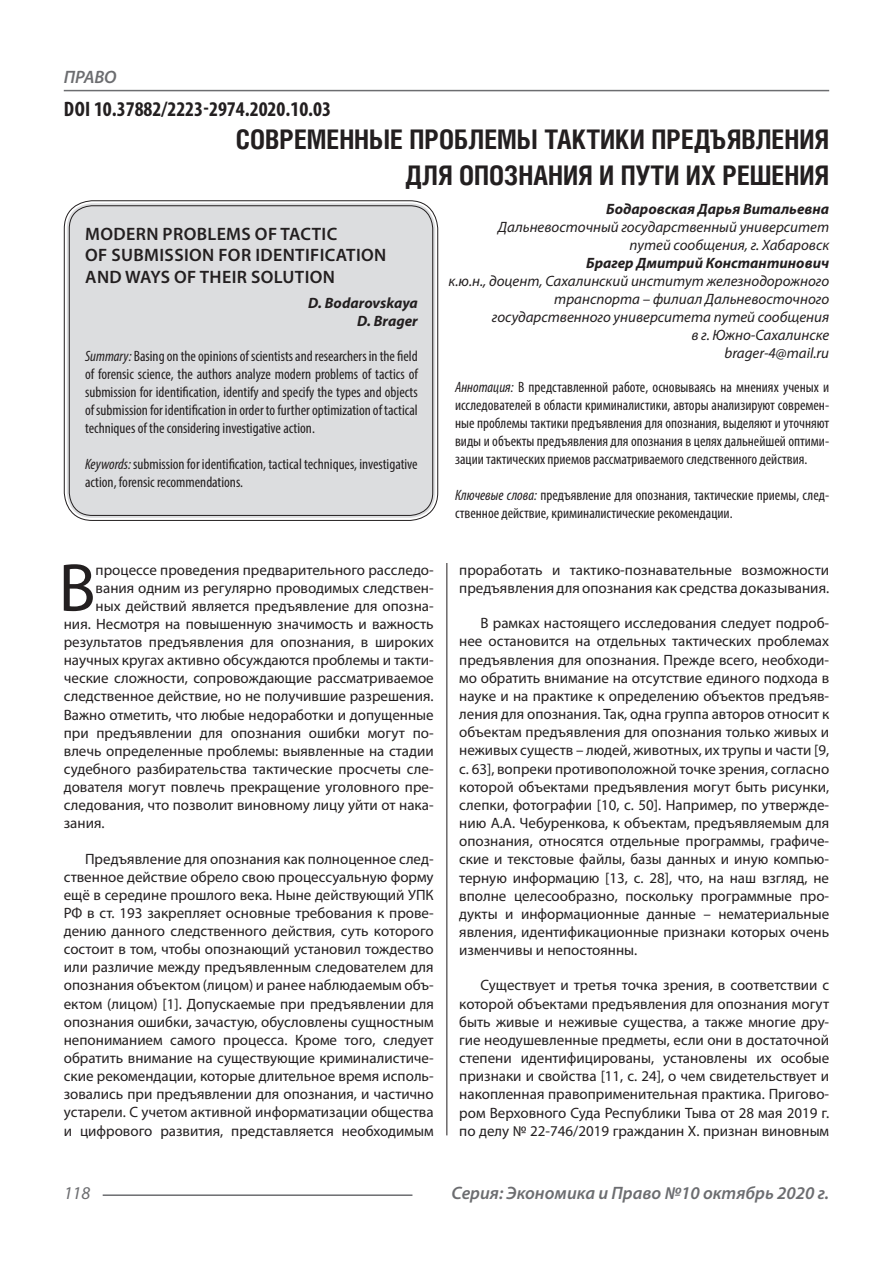
<style>
.page{position:relative;width:893px;height:1263px;background:#fff}
.page>*{position:absolute;margin:0;border:0;box-sizing:border-box;transform-origin:0 0}
.Статья_текст_первый{font:68.4px "Myriad Pro";color:#231f20}
.Статья_название{font:700 27px "Helios Cond C";color:#231f20}
.ДОИ{font:700 condensed 21px "Myriad Pro";color:#231f20}
.Статья_название_англ{font:600 18px "Myriad Pro";letter-spacing:.02em;color:#231f20}
.t1{font:italic 600 18px "Myriad Pro";color:#6c6d70}
.t2{font:italic 18px "Myriad Pro";color:#6c6d70}
.Статья_текст{font:15px/18.1px "Myriad Pro";color:#231f20;text-align:justify}
.Статья_текст_первый-2{font:15px "Myriad Pro";color:#231f20}
.Статья_аннотация_тек{font:condensed 15px/18px "Myriad Pro";color:#231f20;text-align:justify}
.Статья_аннотация_анг{font:condensed 15px/18px "Myriad Pro";color:#231f20;text-align:justify}
.Статья_автор_инфо{font:italic 15px/18px "Myriad Pro";color:#231f20;text-align:right}
.Статья_автор_фио_рус{font:italic 700 15px "Myriad Pro";color:#231f20}
.Статья_автор_англ{font:italic 700 15px "Myriad Pro";color:#231f20}
.s1{font-style:italic}
</style>
<div class="page">
<hr style="left:446px;top:128px;width:1px;height:1007px;background:#231f20">
<hr style="left:103px;top:1194px;width:309px;height:2px;background:#6c6d70">
<hr style="left:64px;top:90px;width:765px;height:1px;background:#6c6d70">
<div style="left:67px;top:203px;width:368px;height:315px;background:#dcdddf;border-radius:26px"></div>
<div style="left:64px;top:200px;width:374px;height:321px;border:1px solid #231f20;border-radius:28px"></div>
<div style="left:69px;top:205px;width:364px;height:311px;border:1px solid #231f20;border-radius:23px"></div>
<p class="t1" style="left:64px;top:66px;width:54px">ПРАВО</p>
<p class="ДОИ" style="left:64px;top:96px;width:269px">DOI 10.37882/2223-2974.2020.10.03</p>
<p class="Статья_название" style="left:236px;top:124px;width:595px">СОВРЕМЕННЫЕ ПРОБЛЕМЫ ТАКТИКИ ПРЕДЪЯВЛЕНИЯ</p>
<p class="Статья_название" style="left:405px;top:160px;width:425px">ДЛЯ ОПОЗНАНИЯ И ПУТИ ИХ РЕШЕНИЯ</p>
<p class="Статья_автор_фио_рус" style="left:606px;top:199px;width:225px">Бодаровская Дарья Витальевна</p>
<p class="Статья_автор_инфо" style="left:498px;top:217px;width:333px">Дальневосточный государственный университет путей сообщения, г. Хабаровск</p>
<p class="Статья_автор_фио_рус" style="left:586px;top:253px;width:245px">Брагер Дмитрий Константинович</p>
<p class="Статья_автор_инфо" style="left:449px;top:271px;width:382px">к.ю.н., доцент, Сахалинский институт железнодорожного транспорта – филиал Дальневосточного государственного университета путей сообщения</p>
<p class="Статья_автор_инфо" style="left:691px;top:325px;width:139px">в г. Южно-Сахалинске</p>
<p class="Статья_автор_инфо" style="left:724px;top:343px;width:106px">brager-4@mail.ru</p>
<p class="Статья_аннотация_тек" style="left:455px;top:378px;width:376px"><span class="s1">Аннотация:</span> В представленной работе, основываясь на мнениях ученых и исследователей в области криминалистики, авторы анализируют современ&shy;ные проблемы тактики предъявления для опознания, выделяют и уточняют виды и объекты предъявления для опознания в целях дальнейшей оптими&shy;зации тактических приемов рассматриваемого следственного действия.</p>
<p class="Статья_аннотация_тек" style="left:455px;top:486px;width:376px"><span class="s1">Ключевые слова:</span> предъявление для опознания, тактические приемы, след&shy;ственное действие, криминалистические рекомендации.</p>
<p class="Статья_название_англ" style="left:85px;top:222px;width:254px">MODERN PROBLEMS OF TACTIC</p>
<p class="Статья_название_англ" style="left:85px;top:244px;width:303px">OF SUBMISSION FOR IDENTIFICATION</p>
<p class="Статья_название_англ" style="left:85px;top:265px;width:251px">AND WAYS OF THEIR SOLUTION</p>
<p class="Статья_автор_англ" style="left:308px;top:293px;width:111px">D. Bodarovskaya</p>
<p class="Статья_автор_англ" style="left:357px;top:311px;width:62px">D. Brager</p>
<p class="Статья_аннотация_анг" style="left:85px;top:347px;width:334px"><span class="s1">Summary:</span> Basing on the opinions of scientists and researchers in the field of forensic science, the authors analyze modern problems of tactics of submission for identification, identify and specify the types and objects of submission for identification in order to further optimization of tactical techniques of the considering investigative action.</p>
<p class="Статья_аннотация_анг" style="left:85px;top:455px;width:334px"><span class="s1">Keywords:</span> submission for identification, tactical techniques, investigative action, forensic recommendations.</p>
<p class="Статья_текст_первый" style="left:59px;top:546px;width:39px">В</p>
<p class="Статья_текст_первый-2" style="left:96px;top:560px;width:340px">процессе проведения предварительного расследо-</p>
<p class="Статья_текст_первый-2" style="left:96px;top:578px;width:340px">вания одним из регулярно проводимых следствен-</p>
<p class="Статья_текст_первый-2" style="left:96px;top:596px;width:340px">ных действий является предъявление для опозна-</p>
<p class="Статья_текст_первый-2" style="left:64px;top:614px;width:371px">ния. Несмотря на повышенную значимость и важность</p>
<p class="Статья_текст_первый-2" style="left:64px;top:633px;width:371px">результатов предъявления для опознания, в широких</p>
<p class="Статья_текст_первый-2" style="left:64px;top:651px;width:371px">научных кругах активно обсуждаются проблемы и такти-</p>
<p class="Статья_текст_первый-2" style="left:64px;top:669px;width:371px">ческие сложности, сопровождающие рассматриваемое</p>
<p class="Статья_текст_первый-2" style="left:64px;top:687px;width:371px">следственное действие, но не получившие разрешения.</p>
<p class="Статья_текст_первый-2" style="left:64px;top:705px;width:371px">Важно отметить, что любые недоработки и допущенные</p>
<p class="Статья_текст_первый-2" style="left:64px;top:723px;width:371px">при предъявлении для опознания ошибки могут по-</p>
<p class="Статья_текст_первый-2" style="left:64px;top:741px;width:371px">влечь определенные проблемы: выявленные на стадии</p>
<p class="Статья_текст_первый-2" style="left:64px;top:760px;width:371px">судебного разбирательства тактические просчеты сле-</p>
<p class="Статья_текст_первый-2" style="left:64px;top:778px;width:371px">дователя могут повлечь прекращение уголовного пре-</p>
<p class="Статья_текст_первый-2" style="left:64px;top:796px;width:371px">следования, что позволит виновному лицу уйти от нака-</p>
<p class="Статья_текст_первый-2" style="left:64px;top:814px;width:42px">зания.</p>
<p class="Статья_текст" style="left:64px;top:849px;width:371px;text-indent:21px">Предъявление для опознания как полноценное след&shy;ственное действие обрело свою процессуальную форму ещё в середине прошлого века. Ныне действующий УПК РФ в ст. 193 закрепляет основные требования к прове&shy;дению данного следственного действия, суть которого состоит в том, чтобы опознающий установил тождество или различие между предъявленным следователем для опознания объектом (лицом) и ранее наблюдаемым объ&shy;ектом (лицом) [1]. Допускаемые при предъявлении для опознания ошибки, зачастую, обусловлены сущностным непониманием самого процесса. Кроме того, следует обратить внимание на существующие криминалистиче&shy;ские рекомендации, которые длительное время исполь&shy;зовались при предъявлении для опознания, и частично устарели. С учетом активной информатизации общества и цифрового развития, представляется необходимым</p>
<p class="Статья_текст" style="left:459px;top:560px;width:371px">проработать и тактико-познавательные возможности предъявления для опознания как средства доказывания.</p>
<p class="Статья_текст" style="left:459px;top:614px;width:371px;text-indent:21px">В рамках настоящего исследования следует подроб&shy;нее остановится на отдельных тактических проблемах предъявления для опознания. Прежде всего, необходи&shy;мо обратить внимание на отсутствие единого подхода в науке и на практике к определению объектов предъяв&shy;ления для опознания. Так, одна группа авторов относит к объектам предъявления для опознания только живых и неживых существ – людей, животных, их трупы и части [9, с. 63], вопреки противоположной точке зрения, согласно которой объектами предъявления могут быть рисунки, слепки, фотографии [10, с. 50]. Например, по утвержде&shy;нию А.А. Чебуренкова, к объектам, предъявляемым для опознания, относятся отдельные программы, графиче&shy;ские и текстовые файлы, базы данных и иную компью&shy;терную информацию [13, с. 28], что, на наш взгляд, не вполне целесообразно, поскольку программные про&shy;дукты и информационные данные – нематериальные явления, идентификационные признаки которых очень изменчивы и непостоянны.</p>
<p class="Статья_текст" style="left:459px;top:976px;width:371px;text-indent:21px">Существует и третья точка зрения, в соответствии с которой объектами предъявления для опознания могут быть живые и неживые существа, а также многие дру&shy;гие неодушевленные предметы, если они в достаточной степени идентифицированы, установлены их особые признаки и свойства [11, с. 24], о чем свидетельствует и накопленная правоприменительная практика. Пригово&shy;ром Верховного Суда Республики Тыва от 28 мая 2019 г. по делу № 22-746/2019 гражданин Х. признан виновным</p>
<p class="t2" style="left:64px;top:1182px;width:28px">118</p>
<p class="t1" style="left:451px;top:1182px;width:379px">Серия: Экономика и Право №10 октябрь 2020 г.</p>
</div>
